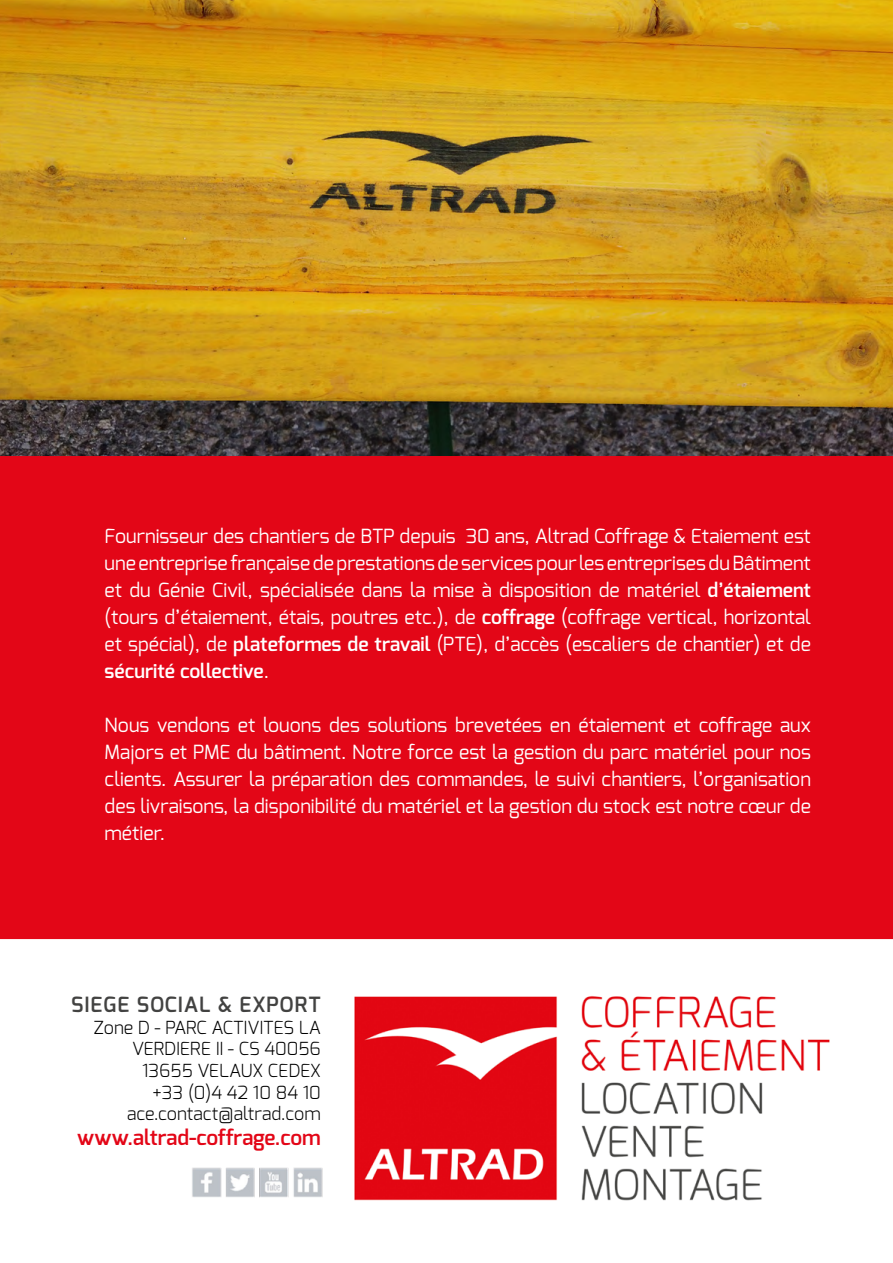
<style>
.page{position:relative;width:893px;height:1263px;background:#fff}
.page>*{position:absolute;margin:0;border:0;box-sizing:border-box;transform-origin:0 0}
.t1{font:600 21px "Exo";color:#e30617}
.t2{font:600 21px "Exo";letter-spacing:.05em;color:#424241}
.t3{font:19.5px/27px "Exo";color:#fff;text-align:justify}
.t4{font:300 18px "Exo";color:#000}
.s1{font-weight:600}
</style>
<div class="page">
<img style="left:192px;top:1167px;width:131px;height:31px">
<img style="left:354px;top:996px;width:476px;height:205px">
<div style="left:0;top:455px;width:893px;height:484px;background:#e30617"></div>
<img style="left:0;top:0;width:893px;height:455px">
<p class="t3" style="left:105px;top:522px;width:708px">Fournisseur des chantiers de BTP depuis 30 ans, Altrad Coffrage &amp; Etaiement est une entreprise française de prestations de services pour les entreprises du Bâtiment et du Génie Civil, spécialisée dans la mise à disposition de matériel <span class="s1">d’étaiement </span>(tours d’étaiement, étais, poutres etc.), de <span class="s1">coffrage</span> (coffrage vertical, horizontal et spécial), de <span class="s1">plateformes de travail</span> (PTE), d’accès (escaliers de chantier) et de <span class="s1">sécurité collective</span>.</p>
<p class="t3" style="left:105px;top:711px;width:708px">Nous vendons et louons des solutions brevetées en étaiement et coffrage aux Majors et PME du bâtiment. Notre force est la gestion du parc matériel pour nos clients. Assurer la préparation des commandes, le suivi chantiers, l’organisation des livraisons, la disponibilité du matériel et la gestion du stock est notre cœur de métier.</p>
<p class="t2" style="left:71px;top:991px;width:251px">SIEGE SOCIAL &amp; EXPORT</p>
<p class="t4" style="left:94px;top:1016px;width:229px">Zone D - PARC ACTIVITES LA</p>
<p class="t4" style="left:132px;top:1037px;width:190px">VERDIERE II - CS 40056</p>
<p class="t4" style="left:142px;top:1059px;width:180px">13655 VELAUX CEDEX</p>
<p class="t4" style="left:153px;top:1080px;width:170px">+33 (0)4 42 10 84 10</p>
<p class="t4" style="left:127px;top:1102px;width:195px">ace.contact@altrad.com</p>
<p class="t1" style="left:77px;top:1124px;width:245px">www.altrad-coffrage.com</p>
</div>
